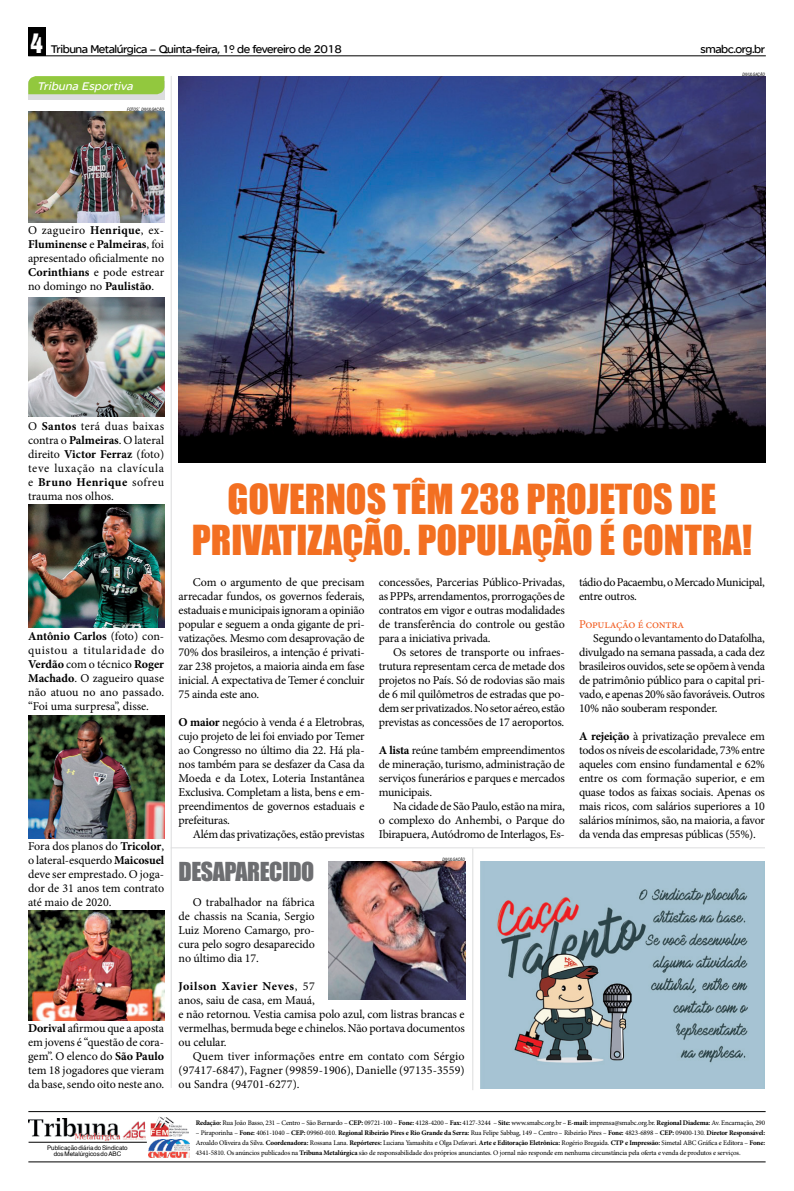
<style>
.page{position:relative;width:794px;height:1191px;background:#fff}
.page>*{position:absolute;margin:0;border:0;box-sizing:border-box;transform-origin:0 0}
.t1{font:38px/41px "Impact";color:#f36f21;text-align:center}
.t2{font:24px "Impact";letter-spacing:-.02em;color:#6d6e71}
.t3{font:12px/14px "Minion Pro";letter-spacing:-.02em;color:#000;text-align:justify}
.t4{font:12px "SE Optimist Semi";letter-spacing:-.04em;color:#000}
.t5{font:12px/14px "Minion Pro";letter-spacing:-.04em;color:#000}
.t6{font:italic 12px "SE Optimist Semi";color:#fff}
.t7{font:12px "Minion Pro";letter-spacing:-.02em;color:#f15d22}
.t8{font:7px/10px "Minion Pro";letter-spacing:-.02em;color:#000;text-align:justify}
.t9{font:6.2px/6.2px "Helvetica";color:#000;text-align:center}
.t10{font:italic condensed 4.4px "Swiss 721 BT";color:#000}
.s1{font-family:"Helvetica Inserat";font-size:25px;color:#fff}
.s2{font-size:6.2px}
.s3{font-weight:700}
</style>
<div class="page">
<svg style="left:28px;top:94px;width:136px;height:6px"></svg>
<svg style="left:28px;top:76px;width:136px;height:18px;background:#93c841"></svg>
<img style="left:28px;top:112px;width:136px;height:110px">
<img style="left:28px;top:298px;width:136px;height:119px">
<img style="left:28px;top:505px;width:136px;height:122px">
<img style="left:28px;top:715px;width:136px;height:123px">
<img style="left:28px;top:910px;width:136px;height:110px">
<img style="left:29px;top:1118px;width:117px;height:22px">
<img style="left:179px;top:76px;width:586px;height:386px">
<hr style="left:28px;top:1111px;width:737px;height:1px;background:#000">
<div style="left:28px;top:27px;width:17px;height:29px;background:#000"></div>
<hr style="left:28px;top:55px;width:738px;height:1px;background:#000">
<img style="left:148px;top:1139px;width:41px;height:18px">
<hr style="left:28px;top:1161px;width:737px;height:1px;background:#000">
<hr style="left:29px;top:1141px;width:118px;height:1px;background:#000">
<img style="left:151px;top:1116px;width:37px;height:20px">
<hr style="left:171px;top:76px;width:1px;height:1011px;background:#dcddde">
<hr style="left:171px;top:847px;width:594px;height:1px;background:#dcddde">
<hr style="left:472px;top:848px;width:1px;height:242px;background:#dcddde">
<img style="left:480px;top:861px;width:284px;height:227px">
<img style="left:329px;top:861px;width:136px;height:138px">
<p class="t4" style="left:30px;top:42px;width:313px"><span class="s1">4</span> Tribuna Metalúrgica – Quinta-feira, 1º de fevereiro de 2018</p>
<p class="t6" style="left:37px;top:79px;width:100px">Tribuna Esportiva</p>
<p class="t10" style="left:127px;top:107px;width:38px">FOTOS<span class="s2">:</span> DIVULGAÇÃO</p>
<p class="t3" style="left:28px;top:223px;width:137px">O zagueiro <span class="s3">Henrique</span>, ex-<span class="s3">Fluminense</span> e <span class="s3">Palmeiras</span>, foi apresentado oficialmente no <span class="s3">Corinthians</span> e pode estrear no domingo no <span class="s3">Paulistão</span>.</p>
<p class="t4" style="left:700px;top:42px;width:66px">smabc.org.br</p>
<p class="t10" style="left:742px;top:71px;width:24px">DIVULGAÇÃO</p>
<p class="t3" style="left:28px;top:419px;width:138px">O <span class="s3">Santos</span> terá duas baixas contra o <span class="s3">Palmeiras</span>. O lateral direito <span class="s3">Victor Ferraz</span> (foto) teve luxação na clavícula e <span class="s3">Bruno Henrique</span> sofreu trauma nos olhos.</p>
<p class="t3" style="left:28px;top:629px;width:137px"><span class="s3">Antônio Carlos</span> (foto) con&shy;quistou a titularidade do <span class="s3">Verdão</span> com o técnico <span class="s3">Roger Machado</span>. O zagueiro quase não atuou no ano passado. “Foi uma surpresa”, disse.</p>
<p class="t3" style="left:28px;top:839px;width:138px">Fora dos planos do <span class="s3">Tricolor</span>, o lateral-esquerdo <span class="s3">Maicosuel </span>deve ser emprestado. O joga&shy;dor de 31 anos tem contrato até maio de 2020.</p>
<p class="t3" style="left:28px;top:1021px;width:138px"><span class="s3">Dorival</span> afirmou que a aposta em jovens é “questão de cora&shy;gem”. O elenco do <span class="s3">São Paulo </span>tem 18 jogadores que vieram da base, sendo oito neste ano.</p>
<p class="t9" style="left:47px;top:1144px;width:82px">Publicação diária do Sindicato dos Metalúrgicos do ABC</p>
<h1 class="t1" style="left:192px;top:477px;width:562px">GOVERNOS TÊM 238 PROJETOS DE<br>PRIVATIZAÇÃO. POPULAÇÃO É CONTRA!</h1>
<p class="t3" style="left:179px;top:575px;width:187px;text-indent:14px">Com o argumento de que precisam arrecadar fundos, os governos federais, estaduais e municipais ignoram a opinião popular e seguem a onda gigante de pri&shy;vatizações. Mesmo com desaprovação de 70% dos brasileiros, a intenção é privati&shy;zar 238 projetos, a maioria ainda em fase inicial. A expectativa de Temer é concluir 75 ainda este ano.</p>
<p class="t3" style="left:179px;top:715px;width:187px"><span class="s3">O maior</span> negócio à venda é a Eletrobras, cujo projeto de lei foi enviado por Temer ao Congresso no último dia 22. Há pla&shy;nos também para se desfazer da Casa da Moeda e da Lotex, Loteria Instantânea Exclusiva. Completam a lista, bens e em&shy;preendimentos de governos estaduais e prefeituras.</p>
<p class="t3" style="left:193px;top:827px;width:173px">Além das privatizações, estão previstas</p>
<h2 class="t2" style="left:179px;top:852px;width:137px">DESAPARECIDO</h2>
<p class="t3" style="left:379px;top:575px;width:187px">concessões, Parcerias Público-Privadas, as PPPs, arrendamentos, prorrogações de contratos em vigor e outras modalidades de transferência do controle ou gestão para a iniciativa privada.</p>
<p class="t3" style="left:379px;top:645px;width:187px;text-indent:14px">Os setores de transporte ou infraes&shy;trutura representam cerca de metade dos projetos no País. Só de rodovias são mais de 6 mil quilômetros de estradas que po&shy;dem ser privatizados. No setor aéreo, estão previstas as concessões de 17 aeroportos.</p>
<p class="t3" style="left:379px;top:743px;width:187px"><span class="s3">A lista</span> reúne também empreendimentos de mineração, turismo, administração de serviços funerários e parques e mercados municipais.</p>
<p class="t3" style="left:379px;top:799px;width:187px;text-indent:14px">Na cidade de São Paulo, estão na mira, o complexo do Anhembi, o Parque do Ibirapuera, Autódromo de Interlagos, Es-</p>
<p class="t10" style="left:442px;top:857px;width:24px">DIVULGAÇÃO</p>
<p class="t3" style="left:179px;top:895px;width:138px;text-indent:14px">O trabalhador na fábrica de chassis na Scania, Sergio Luiz Moreno Camargo, pro&shy;cura pelo sogro desaparecido no último dia 17.</p>
<p class="t3" style="left:179px;top:979px;width:288px;text-align:left"><span class="s3">Joilson Xavier Neves</span>, 57<br>anos, saiu de casa, em Mauá,<br>e não retornou. Vestia camisa polo azul, com listras brancas e vermelhas, bermuda bege e chinelos. Não portava documentos ou celular.</p>
<p class="t3" style="left:179px;top:1049px;width:287px;text-indent:14px">Quem tiver informações entre em contato com Sérgio (97417-6847), Fagner (99859-1906), Danielle (97135-3559) ou Sandra (94701-6277).</p>
<p class="t5" style="left:579px;top:575px;width:187px">tádio do Pacaembu, o Mercado Municipal, entre outros.</p>
<p class="t7" style="left:579px;top:616px;width:107px">População é contra</p>
<p class="t3" style="left:579px;top:631px;width:187px;text-indent:14px">Segundo o levantamento do Datafolha, divulgado na semana passada, a cada dez brasileiros ouvidos, sete se opõem à venda de patrimônio público para o capital pri&shy;vado, e apenas 20% são favoráveis. Outros 10% não souberam responder.</p>
<p class="t3" style="left:579px;top:729px;width:187px"><span class="s3">A rejeição</span> à privatização prevalece em todos os níveis de escolaridade, 73% entre aqueles com ensino fundamental e 62% entre os com formação superior, e em quase todos as faixas sociais. Apenas os mais ricos, com salários superiores a 10 salários mínimos, são, na maioria, a favor da venda das empresas públicas (55%).</p>
<p class="t8" style="left:196px;top:1117px;width:571px"><span class="s3">Redação:</span> Rua João Basso, 231 – Centro – São Bernardo – <span class="s3">CEP:</span> 09721-100 – <span class="s3">Fone:</span> 4128-4200 – <span class="s3">Fax:</span> 4127-3244 – <span class="s3">Site:</span> www.smabc.org.br – <span class="s3">E-mail:</span> imprensa@smabc.org.br. <span class="s3">Regional Diadema:</span> Av. Encarnação, 290</p>
<p class="t8" style="left:196px;top:1127px;width:571px">– Piraporinha – <span class="s3">Fone:</span> 4061-1040 – <span class="s3">CEP:</span> 09960-010. <span class="s3">Regional Ribeirão Pires e Rio Grande da Serra:</span> Rua Felipe Sabbag, 149 – Centro – Ribeirão Pires – <span class="s3">Fone:</span> 4823-6898 – <span class="s3">CEP:</span> 09400-130. <span class="s3">Diretor Responsável:<br></span>Aroaldo Oliveira da Silva. <span class="s3">Coordenadora:</span> Rossana Lana. <span class="s3">Repórteres:</span> Luciana Yamashita e Olga Defavari. <span class="s3">Arte e Editoração Eletrônica:</span> Rogério Bregaida. <span class="s3">CTP e Impressão:</span> Simetal ABC Gráfica e Editora – <span class="s3">Fone:<br></span>4341-5810. Os anúncios publicados na <span class="s3">Tribuna Metalúrgica</span> são de responsabilidade dos próprios anunciantes. O jornal não responde em nenhuma circunstância pela oferta e venda de produtos e serviços.</p>
</div>
